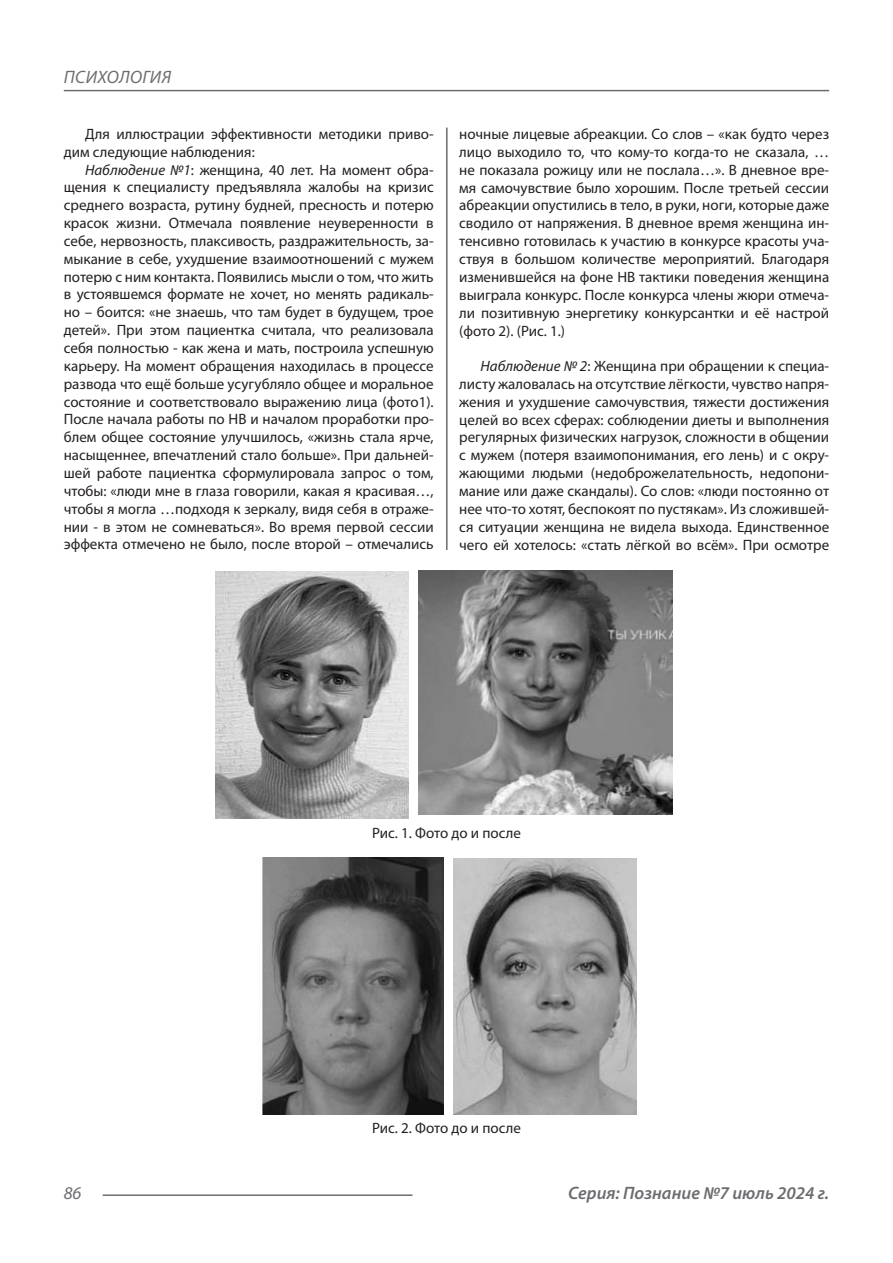
<style>
.page{position:relative;width:893px;height:1263px;background:#fff}
.page>*{position:absolute;margin:0;border:0;box-sizing:border-box;transform-origin:0 0}
.t1{font:italic 600 18px "Myriad Pro";color:#6c6d70}
.t2{font:italic 18px "Myriad Pro";letter-spacing:.02em;color:#6c6d70}
.Статья_текст{font:15px/17.9px "Myriad Pro";color:#231f20;text-align:justify}
.s1{font-style:italic}
</style>
<div class="page">
<hr style="left:446px;top:128px;width:1px;height:1007px;background:#231f20">
<hr style="left:103px;top:1194px;width:309px;height:2px;background:#6c6d70">
<hr style="left:64px;top:90px;width:765px;height:1px;background:#6c6d70">
<div style="left:440px;top:550px;width:12px;height:586px;background:#fff"></div>
<img style="left:215px;top:572px;width:193px;height:246px">
<img style="left:418px;top:571px;width:255px;height:244px">
<img style="left:262px;top:858px;width:182px;height:256px">
<img style="left:453px;top:858px;width:183px;height:256px">
<p class="t2" style="left:64px;top:66px;width:109px">ПСИХОЛОГИЯ</p>
<p class="Статья_текст" style="left:64px;top:125px;width:371px;text-indent:21px">Для иллюстрации эффективности методики приво&shy;дим следующие наблюдения:</p>
<p class="Статья_текст" style="left:64px;top:160px;width:371px;text-indent:21px"><span class="s1">Наблюдение №1</span>: женщина, 40 лет. На момент обра&shy;щения к специалисту предъявляла жалобы на кризис среднего возраста, рутину будней, пресность и потерю красок жизни. Отмечала появление неуверенности в себе, нервозность, плаксивость, раздражительность, за&shy;мыкание в себе, ухудшение взаимоотношений с мужем потерю с ним контакта. Появились мысли о том, что жить в устоявшемся формате не хочет, но менять радикаль&shy;но – боится: «не знаешь, что там будет в будущем, трое детей». При этом пациентка считала, что реализовала себя полностью - как жена и мать, построила успешную карьеру. На момент обращения находилась в процессе развода что ещё больше усугубляло общее и моральное состояние и соответствовало выражению лица (фото1).<br>После начала работы по НВ и началом проработки про&shy;блем общее состояние улучшилось, «жизнь стала ярче, насыщеннее, впечатлений стало больше». При дальней&shy;шей работе пациентка сформулировала запрос о том, чтобы: «люди мне в глаза говорили, какая я красивая…, чтобы я могла …подходя к зеркалу, видя себя в отраже&shy;нии - в этом не сомневаться». Во время первой сессии эффекта отмечено не было, после второй – отмечались</p>
<p class="Статья_текст" style="left:459px;top:125px;width:371px">ночные лицевые абреакции. Со слов – «как будто через лицо выходило то, что кому-то когда-то не сказала, … не показала рожицу или не послала…». В дневное вре&shy;мя самочувствие было хорошим. После третьей сессии абреакции опустились в тело, в руки, ноги, которые даже сводило от напряжения. В дневное время женщина ин&shy;тенсивно готовилась к участию в конкурсе красоты уча&shy;ствуя в большом количестве мероприятий. Благодаря изменившейся на фоне НВ тактики поведения женщина выиграла конкурс. После конкурса члены жюри отмеча&shy;ли позитивную энергетику конкурсантки и её настрой (фото 2). (Рис. 1.)</p>
<p class="Статья_текст" style="left:459px;top:357px;width:371px;text-indent:21px"><span class="s1">Наблюдение № 2</span>: Женщина при обращении к специа&shy;листу жаловалась на отсутствие лёгкости, чувство напря&shy;жения и ухудшение самочувствия, тяжести достижения целей во всех сферах: соблюдении диеты и выполнения регулярных физических нагрузок, сложности в общении с мужем (потеря взаимопонимания, его лень) и с окру&shy;жающими людьми (недоброжелательность, недопони&shy;мание или даже скандалы). Со слов: «люди постоянно от нее что-то хотят, беспокоят по пустякам». Из сложившей&shy;ся ситуации женщина не видела выхода. Единственное чего ей хотелось: «стать лёгкой во всём». При осмотре</p>
<p class="Статья_текст" style="left:372px;top:823px;width:150px">Рис. 1. Фото до и после</p>
<p class="Статья_текст" style="left:372px;top:1118px;width:150px">Рис. 2. Фото до и после</p>
<p class="t2" style="left:64px;top:1182px;width:19px">86</p>
<p class="t1" style="left:568px;top:1182px;width:263px">Серия: Познание №7 июль 2024 г.</p>
</div>
